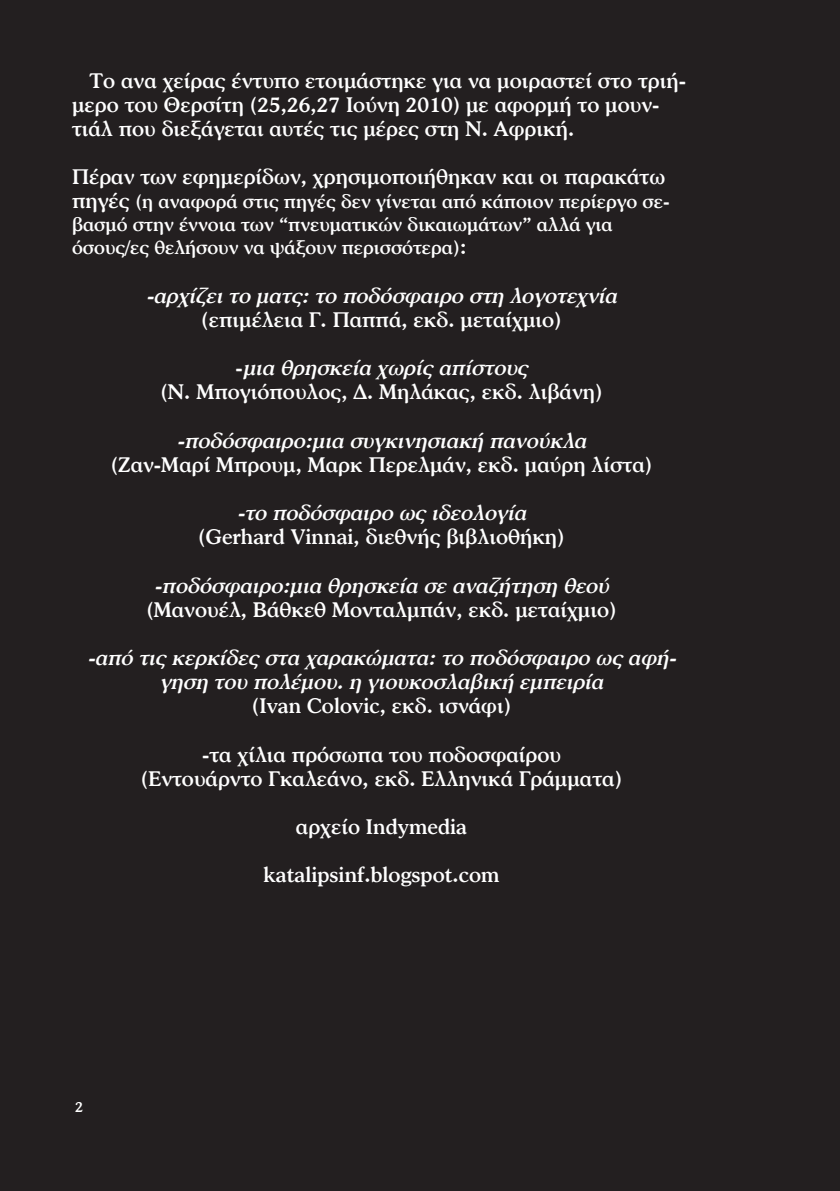
<style>
.page{position:relative;width:840px;height:1191px;background:#fff}
.page>*{position:absolute;margin:0;border:0;box-sizing:border-box;transform-origin:0 0}
.t1{font:20px/24.2px "CF Newspaper";color:#fff;text-align:center}
.t2{font:italic 20px/24.2px "CF Newspaper";color:#fff;text-align:center}
.t3{font:18px/23px "CF Newspaper";color:#fff}
.t4{font:14px "CF Newspaper";color:#fff}
.s1{font-size:20px}
.s2{font-style:italic}
</style>
<div class="page">
<div style="left:0;top:0;width:839px;height:1191px;background:#231f20"></div>
<p class="t1" style="left:72px;top:69px;width:615px;text-align:left;text-indent:18px">Το ανα χείρας έντυπο ετοιμάστηκε για να μοιραστεί στο τριή&shy;μερο του Θερσίτη (25,26,27 Ιούνη 2010) με αφορμή το μουν&shy;τιάλ που διεξάγεται αυτές τις μέρες στη Ν. Αφρική.</p>
<p class="t1" style="left:72px;top:165px;width:594px">Πέραν των εφημερίδων, χρησιμοποιήθηκαν και οι παρακάτω</p>
<p class="t3" style="left:72px;top:191px;width:598px"><span class="s1">πηγές</span> (η αναφορά στις πηγές δεν γίνεται από κάποιον περίεργο σε&shy;βασμό στην έννοια των “πνευματικών δικαιωμάτων” αλλά για όσους/ες θελήσουν να ψάξουν περισσότερα)<span class="s1">:</span></p>
<p class="t2" style="left:146px;top:283px;width:476px">-αρχίζει το ματς: το ποδόσφαιρο στη λογοτεχνία</p>
<p class="t1" style="left:201px;top:308px;width:362px">(επιμέλεια Γ. Παππά, εκδ. μεταίχμιο)</p>
<p class="t1" style="left:160px;top:356px;width:443px">- <span class="s2">μια θρησκεία χωρίς απίστους<br></span>(Ν. Μπογιόπουλος, Δ. Μηλάκας, εκδ. λιβάνη)</p>
<p class="t2" style="left:177px;top:428px;width:415px">-ποδόσφαιρο:μια συγκινησιακή πανούκλα</p>
<p class="t1" style="left:111px;top:452px;width:542px">(Ζαν-Μαρί Μπρουμ, Μαρκ Περελμάν, εκδ. μαύρη λίστα)</p>
<p class="t2" style="left:237px;top:501px;width:295px">-το ποδόσφαιρο ως ιδεολογία</p>
<p class="t1" style="left:198px;top:525px;width:368px">(Gerhard Vinnai, διεθνής βιβλιοθήκη)</p>
<p class="t2" style="left:154px;top:573px;width:460px">-ποδόσφαιρο:μια θρησκεία σε αναζήτηση θεού</p>
<p class="t1" style="left:146px;top:597px;width:471px">(Μανουέλ, Βάθκεθ Μονταλμπάν, εκδ. μεταίχμιο)</p>
<p class="t2" style="left:87px;top:646px;width:594px">-από τις κερκίδες στα χαρακώματα: το ποδόσφαιρο ως αφή&shy;γηση του πολέμου. η γιουκοσλαβική εμπειρία</p>
<p class="t1" style="left:252px;top:694px;width:261px">(Ivan Colovic, εκδ. ισνάφι)</p>
<p class="t1" style="left:141px;top:742px;width:482px">-τα χίλια πρόσωπα του ποδοσφαίρου (Εντουάρντο Γκαλεάνο, εκδ. Ελληνικά Γράμματα)</p>
<p class="t1" style="left:296px;top:815px;width:172px">αρχείο Indymedia</p>
<p class="t1" style="left:263px;top:863px;width:238px">katalipsinf.blogspot.com</p>
<p class="t4" style="left:75px;top:1098px;width:10px">2</p>
</div>
